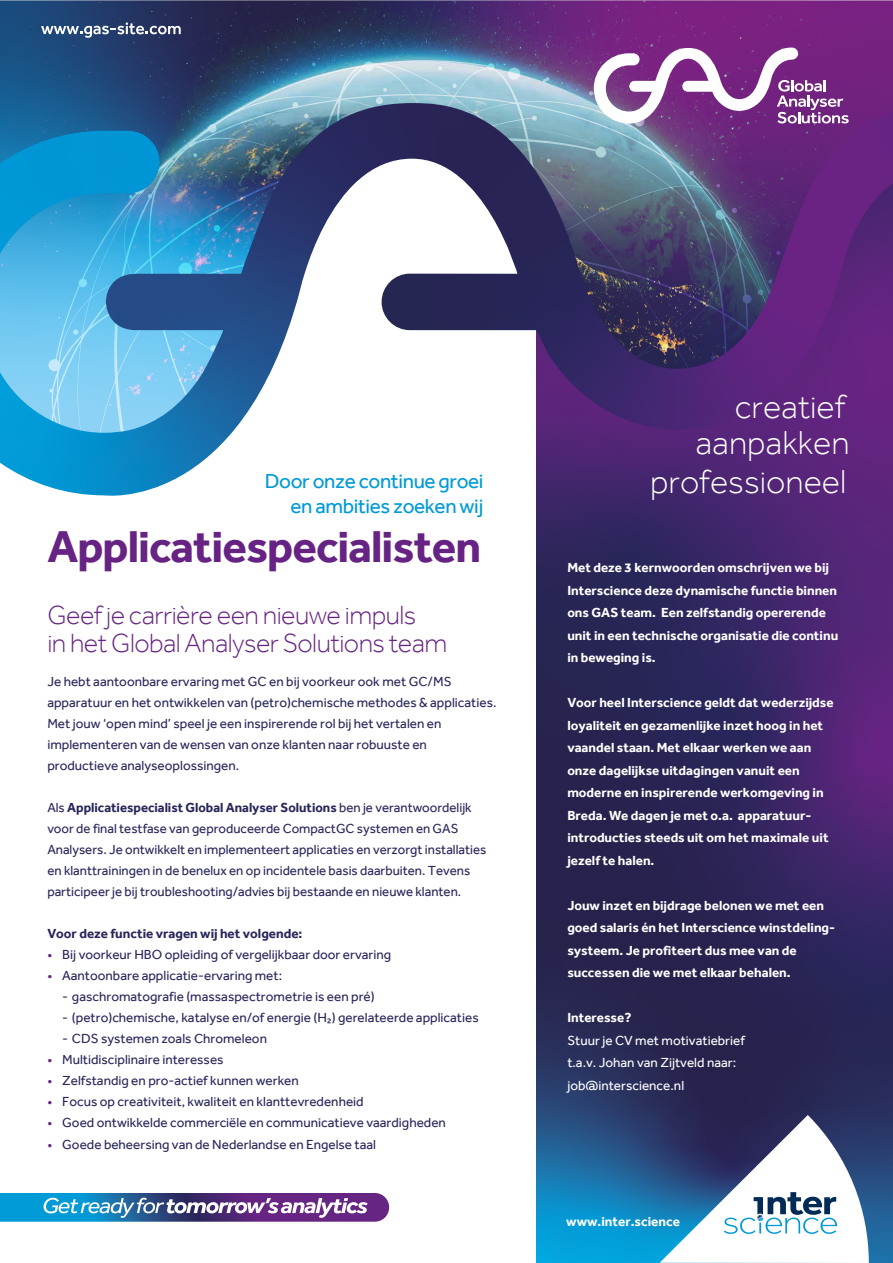
<style>
.page{position:relative;width:893px;height:1263px;background:#fff}
.page>*{position:absolute;margin:0;border:0;box-sizing:border-box;transform-origin:0 0}
.t1{font:700 45.9px "Effra";letter-spacing:-.02em;color:#662383}
.t2{font:300 34.05px/35.7px "Effra";color:#fff;text-align:right}
.t3{font:300 27px/27.8px "Effra";letter-spacing:-.02em;color:#662383}
.t4{font:20.85px/24.6px "Effra";letter-spacing:-.02em;color:#009ad7;text-align:right}
.t5{font:13.5px/21px "Effra";color:#28265b}
.t6{font:700 13.5px/22.5px "Effra";color:#fff}
.t7{font:13.5px/22.5px "Effra";color:#fff}
.t8{font:700 13.5px "Effra";color:#28265b}
.s1{font-weight:700}
.s2{color:#662383}
</style>
<div class="page">
<svg style="left:536px;top:503px;width:357px;height:760px;background:#2f2c63"></svg>
<img style="left:0;top:1px;width:893px;height:102px">
<svg style="left:41px;top:60px;width:553px;height:43px;background:#6788a8"></svg>
<img style="left:0;top:103px;width:893px;height:400px">
<svg style="left:0;top:1193px;width:389px;height:29px;background:#5c72ad"></svg>
<svg style="left:594px;top:48px;width:255px;height:79px"></svg>
<svg style="left:660px;top:1115px;width:209px;height:148px"></svg>
<svg style="left:41px;top:23px;width:140px;height:15px"></svg>
<h3 class="t4" style="left:265px;top:469px;width:220px">Door onze continue groei en ambities zoeken wĳ</h3>
<h1 class="t1" style="left:47px;top:520px;width:435px">Applicatiespecialisten</h1>
<h3 class="t3" style="left:47px;top:601px;width:402px">Geef je carrière een nieuwe impuls<br>in het Global Analyser Solutions team</h3>
<p class="t5" style="left:47px;top:671px;width:451px">Je hebt aantoonbare ervaring met GC en bĳ voorkeur ook met GC/MS apparatuur en het ontwikkelen van (petro)chemische methodes &amp; applicaties.<br>Met jouw ‘open mind’ speel je een inspirerende rol bĳ het vertalen en implementeren van de wensen van onze klanten naar robuuste en productieve analyseoplossingen.</p>
<p class="t5" style="left:47px;top:797px;width:441px">Als <span class="s1">Applicatiespecialist Global Analyser Solutions</span> ben je verantwoordelĳk voor de final testfase van geproduceerde CompactGC systemen en GAS Analysers. Je ontwikkelt en implementeert applicaties en verzorgt installaties en klanttrainingen in de benelux en op incidentele basis daarbuiten. Tevens participeer je bĳ troubleshooting/advies bĳ bestaande en nieuwe klanten.</p>
<p class="t8" style="left:47px;top:926px;width:257px">Voor deze functie vragen wĳ het volgende:</p>
<p class="t5" style="left:47px;top:944px;width:345px"><span class="s2">•</span> Bĳ voorkeur HBO opleiding of vergelĳkbaar door ervaring</p>
<p class="t5" style="left:47px;top:965px;width:236px"><span class="s2">•</span> Aantoonbare applicatie-ervaring met:</p>
<p class="t5" style="left:62px;top:986px;width:314px">- gaschromatografie (massaspectrometrie is een pré)</p>
<p class="t5" style="left:62px;top:1007px;width:418px">- (petro)chemische, katalyse en/of energie (H₂) gerelateerde applicaties</p>
<p class="t5" style="left:62px;top:1028px;width:206px">- CDS systemen zoals Chromeleon</p>
<p class="t5" style="left:47px;top:1049px;width:178px"><span class="s2">•</span> Multidisciplinaire interesses</p>
<p class="t5" style="left:47px;top:1070px;width:253px"><span class="s2">•</span> Zelfstandig en pro-actief kunnen werken</p>
<p class="t5" style="left:47px;top:1091px;width:318px"><span class="s2">•</span> Focus op creativiteit, kwaliteit en klanttevredenheid</p>
<p class="t5" style="left:47px;top:1112px;width:400px"><span class="s2">•</span> Goed ontwikkelde commerciële en communicatieve vaardigheden</p>
<p class="t5" style="left:47px;top:1133px;width:330px"><span class="s2">•</span> Goede beheersing van de Nederlandse en Engelse taal</p>
<h2 class="t2" style="left:695px;top:388px;width:156px">creatief aanpakken</h2>
<h2 class="t2" style="left:650px;top:463px;width:198px">professioneel</h2>
<p class="t6" style="left:567px;top:556px;width:272px">Met deze 3 kernwoorden omschrĳven we bĳ Interscience deze dynamische functie binnen ons GAS team. Een zelfstandig opererende unit in een technische organisatie die continu in beweging is.</p>
<p class="t6" style="left:567px;top:691px;width:268px">Voor heel Interscience geldt dat wederzĳdse loyaliteit en gezamenlĳke inzet hoog in het vaandel staan. Met elkaar werken we aan onze dagelĳkse uitdagingen vanuit een moderne en inspirerende werkomgeving in Breda. We dagen je met o.a. apparatuur&shy;introducties steeds uit om het maximale uit jezelf te halen.</p>
<p class="t6" style="left:567px;top:894px;width:269px">Jouw inzet en bĳdrage belonen we met een goed salaris én het Interscience winstdeling&shy;systeem. Je profiteert dus mee van de successen die we met elkaar behalen.</p>
<p class="t6" style="left:567px;top:1006px;width:66px">Interesse?</p>
<p class="t7" style="left:567px;top:1029px;width:179px">Stuur je CV met motivatiebrief t.a.v. Johan van Zĳtveld naar: job@interscience.nl</p>
<p class="t6" style="left:566px;top:1210px;width:115px">www.inter.science</p>
</div>
